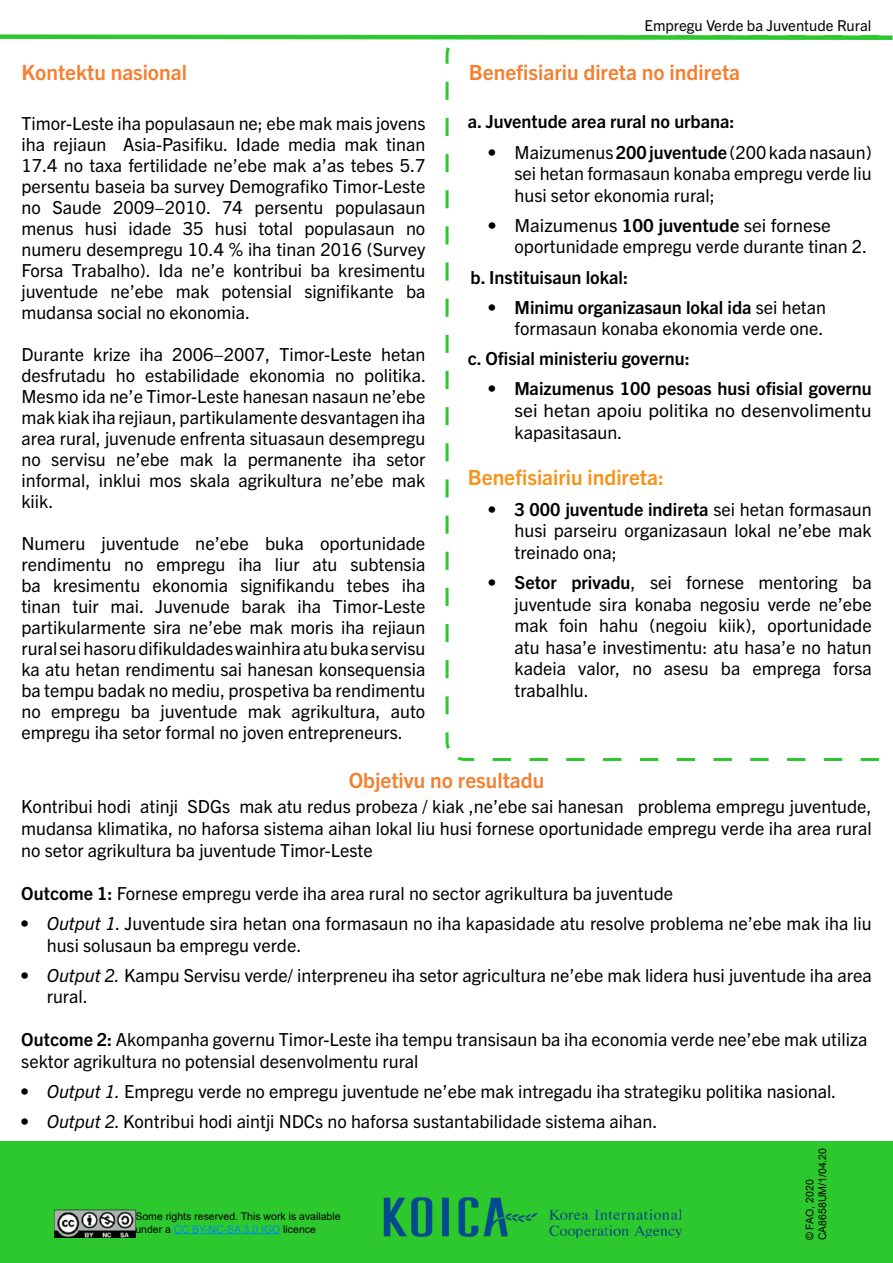
<style>
.page{position:relative;width:893px;height:1263px;background:#fff}
.page>*{position:absolute;margin:0;border:0;box-sizing:border-box;transform-origin:0 0}
.t1{font:700 21px "Trade Gothic Next LT Pro";color:#f57f2f}
.t2{font:700 21px "Trade Gothic Next LT Pro";color:#f5931b}
.t3{font:18px/21px "Trade Gothic Next LT Pro";color:#000;text-align:justify}
.t4{font:18px/21.6px "Trade Gothic Next LT Pro";color:#000;text-align:justify;scale:1.06 1}
.t5{font:700 18px "Trade Gothic Next LT Pro";color:#000}
.t6{font:18px/21.6px "Trade Gothic Next LT Pro";color:#000;scale:1.04 1}
.t7{font:15px "Trade Gothic Next LT Pro";color:#000404}
.t8{font:10.5px/12.6px "Arial";color:#000}
.s1{font-weight:700}
.s2{font-style:italic}
.s3{color:#008ce4}
</style>
<div class="page">
<div style="left:0;top:1142px;width:893px;height:121px;background:#2dc82e"></div>
<svg style="left:0;top:34px;width:444px;height:6px;background:#61d562"></svg>
<svg style="left:444px;top:34px;width:449px;height:727px"></svg>
<img style="left:383px;top:1197px;width:299px;height:41px">
<hr style="left:174px;top:1233px;width:106px;height:1px;background:#008ce4">
<img style="left:55px;top:1209px;width:80px;height:29px">
<p class="t1" style="left:21px;top:58px;width:167px">Kontektu nasional</p>
<p class="t3" style="left:21px;top:112px;width:405px">Timor-Leste iha populasaun ne; ebe mak mais jovens iha rejiaun Asia-Pasifiku. Idade media mak tinan 17.4 no taxa fertilidade ne’ebe mak a’as tebes 5.7 persentu baseia ba survey Demografiko Timor-Leste no Saude 2009−2010. 74 persentu populasaun menus husi idade 35 husi total populasaun no numeru desempregu 10.4 % iha tinan 2016 (Survey Forsa Trabalho). Ida ne’e kontribui ba kresimentu juventude ne’ebe mak potensial signifikante ba mudansa social no ekonomia.</p>
<p class="t3" style="left:21px;top:343px;width:406px">Durante krize iha 2006−2007, Timor-Leste hetan desfrutadu ho estabilidade ekonomia no politika.<br>Mesmo ida ne’e Timor-Leste hanesan nasaun ne’ebe mak kiak iha rejiaun, partikulamente desvantagen iha area rural, juvenude enfrenta situasaun desempregu no servisu ne’ebe mak la permanente iha setor informal, inklui mos skala agrikultura ne’ebe mak kiik.</p>
<p class="t3" style="left:21px;top:532px;width:405px">Numeru juventude ne’ebe buka oportunidade rendimentu no empregu iha liur atu subtensia ba kresimentu ekonomia signifikandu tebes iha tinan tuir mai. Juvenude barak iha Timor-Leste partikularmente sira ne’ebe mak moris iha rejiaun rural sei hasoru difikuldades wainhira atu buka servisu ka atu hetan rendimentu sai hanesan konsequensia ba tempu badak no mediu, prospetiva ba rendimentu no empregu ba juventude mak agrikultura, auto empregu iha setor formal no joven entrepreneurs.</p>
<p class="t7" style="left:644px;top:15px;width:228px">Empregu Verde ba Juventude Rural</p>
<p class="t1" style="left:469px;top:58px;width:273px">Benefisiariu direta no indireta</p>
<p class="t5" style="left:468px;top:109px;width:268px">a. Juventude area rural no urbana:</p>
<p class="t3" style="left:514px;top:140px;width:359px;line-height:21.6px;text-indent:-27px">• Maizumenus <span class="s1">200 juventude</span> (200 kada nasaun) sei hetan formasaun konaba empregu verde liu husi setor ekonomia rural;</p>
<p class="t6" style="left:514px;top:213px;width:341px;text-indent:-27px">• Maizumenus <span class="s1">100 juventude</span> sei fornese oportunidade empregu verde durante tinan 2.</p>
<p class="t5" style="left:470px;top:264px;width:159px">b. Instituisaun lokal:</p>
<p class="t3" style="left:487px;top:295px;width:340px;line-height:21.6px;text-align:right"><span class="s1">• Minimu organizasaun lokal ida</span> sei hetan formasaun konaba ekonomia verde one.</p>
<p class="t5" style="left:468px;top:346px;width:223px">c. Ofisial ministeriu governu:</p>
<p class="t4" style="left:514px;top:377px;width:338px;text-indent:-27px"><span class="s1">• Maizumenus 100 pesoas husi ofisial governu </span>sei hetan apoiu politika no desenvolimentu kapasitasaun.</p>
<p class="t2" style="left:468px;top:463px;width:198px">Benefisiairiu indireta:</p>
<p class="t3" style="left:514px;top:497px;width:359px;line-height:21.6px;text-indent:-27px"><span class="s1">• 3 000 juventude indireta</span> sei hetan formasaun husi parseiru organizasaun lokal ne’ebe mak treinado ona;</p>
<p class="t3" style="left:514px;top:570px;width:359px;line-height:21.6px;text-indent:-27px"><span class="s1">• Setor privadu</span>, sei fornese mentoring ba juventude sira konaba negosiu verde ne’ebe mak foin hahu (negoiu kiik), oportunidade atu hasa’e investimentu: atu hasa’e no hatun kadeia valor, no asesu ba emprega forsa trabalhlu.</p>
<p class="t1" style="left:349px;top:766px;width:197px">Objetivu no resultadu</p>
<p class="t3" style="left:21px;top:795px;width:852px;line-height:21.6px">Kontribui hodi atinji SDGs mak atu redus probeza / kiak ,ne’ebe sai hanesan problema empregu juventude, mudansa klimatika, no haforsa sistema aihan lokal liu husi fornese oportunidade empregu verde iha area rural no setor agrikultura ba juventude Timor-Leste</p>
<p class="t3" style="left:21px;top:881px;width:653px"><span class="s1">Outcome 1:</span> Fornese empregu verde iha area rural no sector agrikultura ba juventude</p>
<p class="t3" style="left:47px;top:911px;width:826px;line-height:21.6px;text-indent:-27px"><span class="s2">• Output 1.</span> Juventude sira hetan ona formasaun no iha kapasidade atu resolve problema ne’ebe mak iha liu husi solusaun ba empregu verde.</p>
<p class="t3" style="left:47px;top:963px;width:826px;line-height:21.6px;text-indent:-27px"><span class="s2">• Output 2.</span> Kampu Servisu verde/ interpreneu iha setor agricultura ne’ebe mak lidera husi juventude iha area rural.</p>
<p class="t3" style="left:21px;top:1028px;width:848px;line-height:21.6px"><span class="s1">Outcome 2:</span> Akompanha governu Timor-Leste iha tempu transisaun ba iha economia verde nee’ebe mak utiliza sektor agrikultura no potensial desenvolmentu rural</p>
<p class="t3" style="left:20px;top:1080px;width:818px"><span class="s2">• Output 1.</span> Empregu verde no empregu juventude ne’ebe mak intregadu iha strategiku politika nasional.</p>
<p class="t3" style="left:20px;top:1110px;width:639px"><span class="s2">• Output 2.</span> Kontribui hodi aintji NDCs no haforsa sustantabilidade sistema aihan.</p>
<p class="t8" style="left:135px;top:1210px;width:207px">Some rights reserved. This work is available under a <span class="s3">CC BY-NC-SA 3.0 IGO</span> licence</p>
<p class="t8" style="left:816px;top:1240px;width:94px;rotate:-90deg">CA8658UM/1/04.20</p>
<p class="t8" style="left:803px;top:1240px;width:62px;rotate:-90deg">© FAO, 2020</p>
</div>
